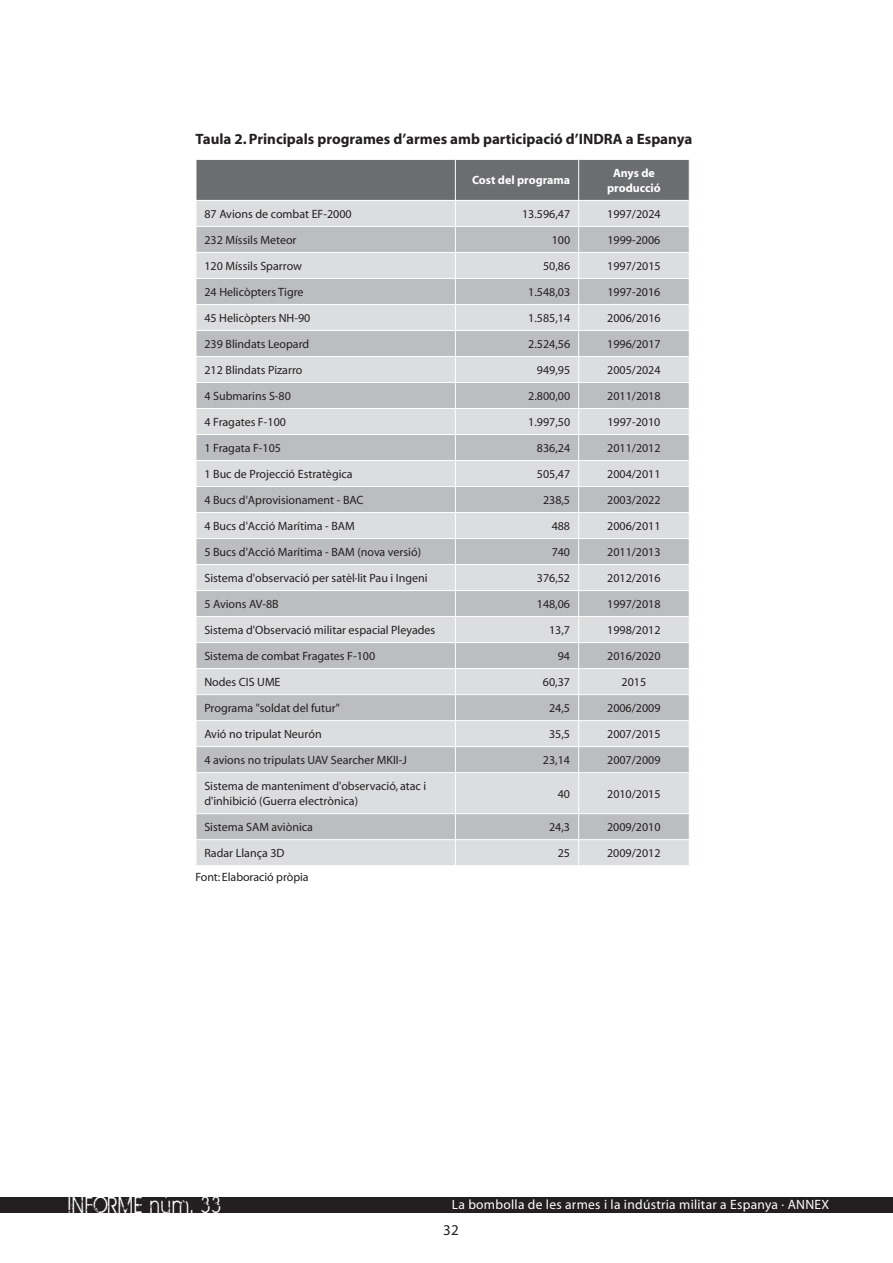
<style>
.page{position:relative;width:893px;height:1263px;background:#fff}
.page>*{position:absolute;margin:0;border:0;box-sizing:border-box;transform-origin:0 0}
.t1{font:25.2px "BIRTHOFAHERO";letter-spacing:.1em;color:#fff;scale:.83 1}
.t2{font:700 15px "Myriad";color:#231f20}
.t3{font:15px "Myriad";color:#231f20}
.t4{font:13.5px "Myriad";letter-spacing:.02em;color:#fff}
.t5{font:12px/15px "Myriad";color:#231f20}
.t6{font:700 12px/15px "Myriad";color:#fff;text-align:center}
</style>
<div class="page">
<div style="left:0;top:1197px;width:893px;height:16px;background:#231f20"></div>
<div style="left:197px;top:840px;width:492px;height:25px;background:#dcdddf"></div>
<svg style="left:197px;top:773px;width:492px;height:66px;background:#cfd0d3"></svg>
<svg style="left:196px;top:159px;width:493px;height:613px;background:#c7c8cb"></svg>
<hr style="left:455px;top:773px;width:1px;height:40px;background:#fff">
<hr style="left:578px;top:773px;width:1px;height:40px;background:#fff">
<hr style="left:196px;top:813px;width:259px;height:1px;background:#fff">
<hr style="left:455px;top:813px;width:124px;height:1px;background:#fff">
<hr style="left:579px;top:813px;width:111px;height:1px;background:#fff">
<svg style="left:196px;top:814px;width:1px;height:51px"></svg>
<svg style="left:455px;top:814px;width:1px;height:51px"></svg>
<svg style="left:578px;top:814px;width:1px;height:51px"></svg>
<p class="t2" style="left:196px;top:131px;width:498px">Taula 2. Principals programes d’armes amb participació d’INDRA a Espanya</p>
<p class="t6" style="left:472px;top:173px;width:100px">Cost del programa</p>
<p class="t6" style="left:607px;top:166px;width:55px">Anys de producció</p>
<p class="t5" style="left:204px;top:207px;width:149px">87 Avions de combat EF-2000</p>
<p class="t5" style="left:522px;top:207px;width:50px">13.596,47</p>
<p class="t5" style="left:607px;top:207px;width:55px">1997/2024</p>
<p class="t5" style="left:204px;top:233px;width:94px">232 Míssils Meteor</p>
<p class="t5" style="left:552px;top:233px;width:20px">100</p>
<p class="t5" style="left:607px;top:233px;width:54px">1999-2006</p>
<p class="t5" style="left:204px;top:259px;width:99px">120 Míssils Sparrow</p>
<p class="t5" style="left:543px;top:259px;width:29px">50,86</p>
<p class="t5" style="left:607px;top:259px;width:55px">1997/2015</p>
<p class="t5" style="left:204px;top:285px;width:101px">24 Helicòpters Tigre</p>
<p class="t5" style="left:528px;top:285px;width:43px">1.548,03</p>
<p class="t5" style="left:607px;top:285px;width:54px">1997-2016</p>
<p class="t5" style="left:204px;top:311px;width:107px">45 Helicòpters NH-90</p>
<p class="t5" style="left:528px;top:311px;width:43px">1.585,14</p>
<p class="t5" style="left:607px;top:311px;width:55px">2006/2016</p>
<p class="t5" style="left:204px;top:337px;width:106px">239 Blindats Leopard</p>
<p class="t5" style="left:528px;top:337px;width:43px">2.524,56</p>
<p class="t5" style="left:607px;top:337px;width:55px">1996/2017</p>
<p class="t5" style="left:204px;top:363px;width:100px">212 Blindats Pizarro</p>
<p class="t5" style="left:537px;top:363px;width:35px">949,95</p>
<p class="t5" style="left:607px;top:363px;width:55px">2005/2024</p>
<p class="t5" style="left:204px;top:389px;width:88px">4 Submarins S-80</p>
<p class="t5" style="left:528px;top:389px;width:43px">2.800,00</p>
<p class="t5" style="left:607px;top:389px;width:55px">2011/2018</p>
<p class="t5" style="left:204px;top:415px;width:83px">4 Fragates F-100</p>
<p class="t5" style="left:528px;top:415px;width:43px">1.997,50</p>
<p class="t5" style="left:607px;top:415px;width:54px">1997-2010</p>
<p class="t5" style="left:204px;top:441px;width:78px">1 Fragata F-105</p>
<p class="t5" style="left:537px;top:441px;width:35px">836,24</p>
<p class="t5" style="left:607px;top:441px;width:55px">2011/2012</p>
<p class="t5" style="left:204px;top:467px;width:150px">1 Buc de Projecció Estratègica</p>
<p class="t5" style="left:537px;top:467px;width:35px">505,47</p>
<p class="t5" style="left:607px;top:467px;width:55px">2004/2011</p>
<p class="t5" style="left:204px;top:493px;width:161px">4 Bucs d'Aprovisionament - BAC</p>
<p class="t5" style="left:543px;top:493px;width:29px">238,5</p>
<p class="t5" style="left:607px;top:493px;width:55px">2003/2022</p>
<p class="t5" style="left:204px;top:519px;width:136px">4 Bucs d'Acció Marítima - BAM</p>
<p class="t5" style="left:552px;top:519px;width:20px">488</p>
<p class="t5" style="left:607px;top:519px;width:55px">2006/2011</p>
<p class="t5" style="left:204px;top:545px;width:136px">5 Bucs d'Acció Marítima - BAM</p>
<p class="t5" style="left:357px;top:545px;width:65px">(nova versió)</p>
<p class="t5" style="left:552px;top:545px;width:20px">740</p>
<p class="t5" style="left:607px;top:545px;width:55px">2011/2013</p>
<p class="t5" style="left:204px;top:571px;width:225px">Sistema d'observació per satèl·lit Pau i Ingeni</p>
<p class="t5" style="left:537px;top:571px;width:35px">376,52</p>
<p class="t5" style="left:607px;top:571px;width:55px">2012/2016</p>
<p class="t5" style="left:204px;top:597px;width:74px">5 Avions AV-8B</p>
<p class="t5" style="left:537px;top:597px;width:35px">148,06</p>
<p class="t5" style="left:607px;top:597px;width:55px">1997/2018</p>
<p class="t5" style="left:204px;top:623px;width:232px">Sistema d'Observació militar espacial Pleyades</p>
<p class="t5" style="left:549px;top:623px;width:22px">13,7</p>
<p class="t5" style="left:607px;top:623px;width:55px">1998/2012</p>
<p class="t5" style="left:204px;top:649px;width:172px">Sistema de combat Fragates F-100</p>
<p class="t5" style="left:558px;top:649px;width:14px">94</p>
<p class="t5" style="left:607px;top:649px;width:55px">2016/2020</p>
<p class="t5" style="left:204px;top:675px;width:69px">Nodes CIS UME</p>
<p class="t5" style="left:543px;top:675px;width:29px">60,37</p>
<p class="t5" style="left:622px;top:675px;width:26px">2015</p>
<p class="t5" style="left:204px;top:701px;width:137px">Programa "soldat del futur"</p>
<p class="t5" style="left:549px;top:701px;width:22px">24,5</p>
<p class="t5" style="left:607px;top:701px;width:55px">2006/2009</p>
<p class="t5" style="left:204px;top:727px;width:119px">Avió no tripulat Neurón</p>
<p class="t5" style="left:549px;top:727px;width:22px">35,5</p>
<p class="t5" style="left:607px;top:727px;width:55px">2007/2015</p>
<p class="t5" style="left:204px;top:753px;width:204px">4 avions no tripulats UAV Searcher MKII-J</p>
<p class="t5" style="left:543px;top:753px;width:29px">23,14</p>
<p class="t5" style="left:607px;top:753px;width:55px">2007/2009</p>
<p class="t5" style="left:204px;top:779px;width:223px">Sistema de manteniment d'observació, atac i d'inhibició (Guerra electrònica)</p>
<p class="t5" style="left:558px;top:786px;width:14px">40</p>
<p class="t5" style="left:607px;top:786px;width:55px">2010/2015</p>
<p class="t5" style="left:204px;top:820px;width:50px">Sistema SAM</p>
<p class="t5" style="left:272px;top:820px;width:43px">aviònica</p>
<p class="t5" style="left:549px;top:820px;width:22px">24,3</p>
<p class="t5" style="left:607px;top:820px;width:55px">2009/2010</p>
<p class="t5" style="left:204px;top:846px;width:80px">Radar Llança 3D</p>
<p class="t5" style="left:558px;top:846px;width:14px">25</p>
<p class="t5" style="left:607px;top:846px;width:55px">2009/2012</p>
<p class="t5" style="left:195px;top:870px;width:115px">Font: Elaboració pròpia</p>
<h1 class="t1" style="left:68px;top:1191px;width:185px">INFORME núm. 33</h1>
<p class="t4" style="left:452px;top:1198px;width:379px">La bombolla de les armes i la indústria militar a Espanya · ANNEX</p>
<p class="t3" style="left:443px;top:1223px;width:17px">32</p>
</div>
